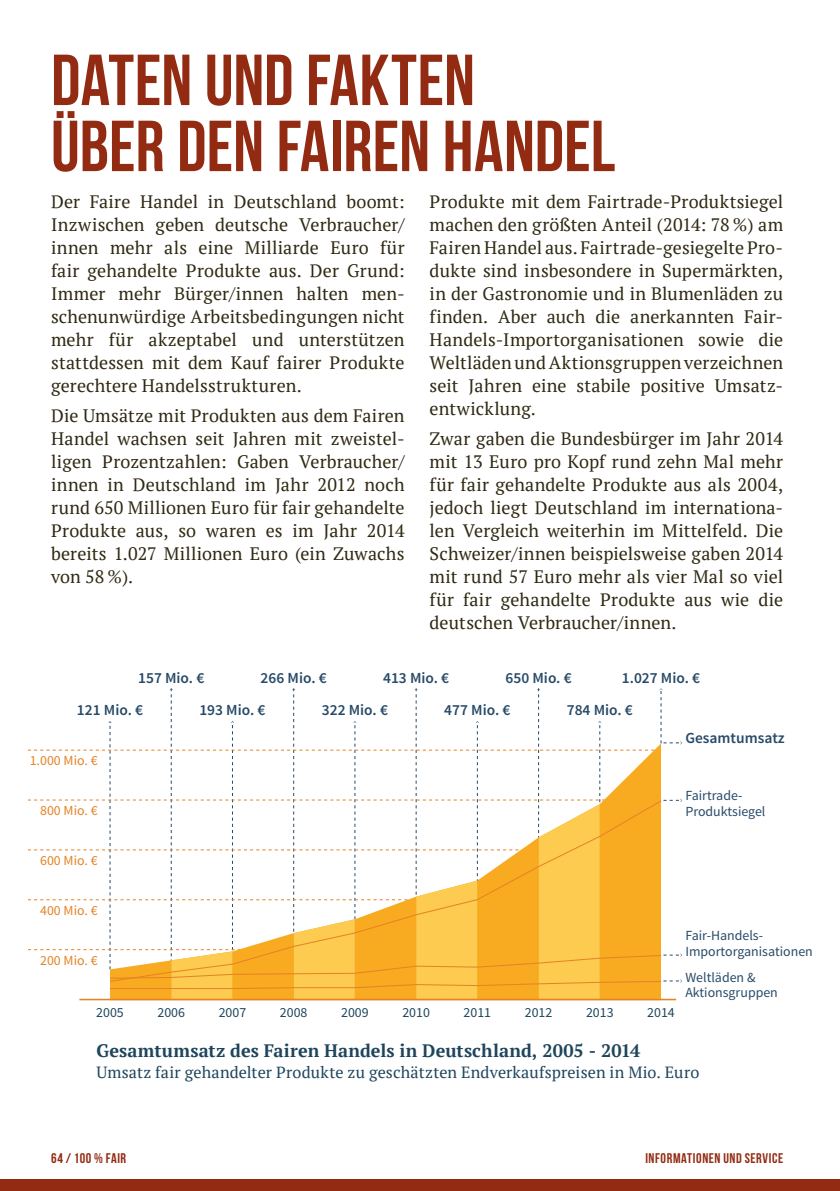
<style>
.page{position:relative;width:840px;height:1191px;background:#fff}
.page>*{position:absolute;margin:0;border:0;box-sizing:border-box;transform-origin:0 0}
.t1{font:72px/66px "Bebas Neue";color:#922b12}
.t2{font:18px/23px "PT Serif";letter-spacing:.005em;color:#2f2912;text-align:justify}
.t3{font:700 18px "PT Serif";letter-spacing:.01em;color:#1e455c}
.t4{font:16.2px "PT Serif";letter-spacing:.005em;color:#1e455c}
.t5{font:600 15.4px/32.4px "Source Sans Pro";color:#274a68}
.t6{font:14px "Bebas Neue";letter-spacing:.04em;color:#922b12}
.t7{font:13.8px/15.4px "Source Sans Pro";color:#274a68}
.t8{font:13.8px "Source Sans Pro";color:#e48225}
.t9{font:13.8px "Source Sans Pro";color:#1e465d}
</style>
<div class="page">
<div style="left:0;top:1179px;width:839px;height:12px;background:#922b12"></div>
<svg style="left:28px;top:688px;width:653px;height:312px"></svg>
<h1 class="t1" style="left:51px;top:46px;width:565px">DATEN UND FAKTEN<br>ÜBER DEN FAIREN HANDEL</h1>
<p class="t2" style="left:51px;top:190px;width:355px">Der Faire Handel in Deutschland boomt:<br>Inzwischen geben deutsche Verbraucher/ innen mehr als eine Milliarde Euro für fair gehandelte Produkte aus. Der Grund:<br>Immer mehr Bürger/innen halten men&shy;schenunwürdige Arbeitsbedingungen nicht mehr für akzeptabel und unterstützen stattdessen mit dem Kauf fairer Produkte gerechtere Handelsstrukturen.</p>
<p class="t2" style="left:51px;top:403px;width:355px">Die Umsätze mit Produkten aus dem Fairen Handel wachsen seit Jahren mit zweistel&shy;ligen Prozentzahlen: Gaben Verbraucher/ innen in Deutschland im Jahr 2012 noch rund 650 Millionen Euro für fair gehandelte Produkte aus, so waren es im Jahr 2014 bereits 1.027 Millionen Euro (ein Zuwachs von 58 %).</p>
<p class="t2" style="left:429px;top:190px;width:355px">Produkte mit dem Fairtrade-Produktsiegel machen den größten Anteil (2014: 78 %) am Fairen Handel aus. Fairtrade-gesiegelte Pro&shy;dukte sind insbesondere in Supermärkten, in der Gastronomie und in Blumenläden zu finden. Aber auch die anerkannten Fair-Handels-Importorganisationen sowie die Weltläden und Aktionsgruppen verzeichnen seit Jahren eine stabile positive Umsatz&shy;entwicklung.</p>
<p class="t2" style="left:429px;top:427px;width:355px">Zwar gaben die Bundesbürger im Jahr 2014 mit 13 Euro pro Kopf rund zehn Mal mehr für fair gehandelte Produkte aus als 2004, jedoch liegt Deutschland im internationa&shy;len Vergleich weiterhin im Mittelfeld. Die Schweizer/innen beispielsweise gaben 2014 mit rund 57 Euro mehr als vier Mal so viel für fair gehandelte Produkte aus wie die deutschen Verbraucher/innen.</p>
<p class="t5" style="left:77px;top:662px;width:129px;text-indent:61px">157 Mio. €<br>121 Mio. €</p>
<p class="t5" style="left:199px;top:662px;width:129px;text-indent:61px">266 Mio. €<br>193 Mio. €</p>
<p class="t5" style="left:322px;top:662px;width:129px;text-indent:61px">413 Mio. €<br>322 Mio. €</p>
<p class="t5" style="left:444px;top:662px;width:129px;text-indent:61px">650 Mio. €<br>477 Mio. €</p>
<p class="t5" style="left:566px;top:662px;width:135px;text-indent:55px">1.027 Mio. €<br>784 Mio. €</p>
<p class="t8" style="left:30px;top:752px;width:69px">1.000 Mio. €</p>
<p class="t8" style="left:40px;top:802px;width:59px">800 Mio. €</p>
<p class="t8" style="left:40px;top:852px;width:59px">600 Mio. €</p>
<p class="t5" style="left:685px;top:722px;width:101px">Gesamtumsatz</p>
<p class="t7" style="left:685px;top:788px;width:81px">Fairtrade-<br>Produktsiegel</p>
<p class="t8" style="left:40px;top:901px;width:59px">400 Mio. €</p>
<p class="t8" style="left:40px;top:951px;width:59px">200 Mio. €</p>
<p class="t9" style="left:96px;top:1004px;width:29px">2005</p>
<p class="t9" style="left:157px;top:1004px;width:29px">2006</p>
<p class="t9" style="left:218px;top:1004px;width:29px">2007</p>
<p class="t9" style="left:280px;top:1004px;width:29px">2008</p>
<p class="t9" style="left:341px;top:1004px;width:29px">2009</p>
<p class="t9" style="left:402px;top:1004px;width:29px">2010</p>
<p class="t9" style="left:463px;top:1004px;width:29px">2011</p>
<p class="t9" style="left:524px;top:1004px;width:29px">2012</p>
<p class="t9" style="left:585px;top:1004px;width:29px">2013</p>
<p class="t9" style="left:647px;top:1004px;width:29px">2014</p>
<p class="t7" style="left:685px;top:928px;width:129px">Fair-Handels-<br>Importorganisationen</p>
<p class="t7" style="left:685px;top:970px;width:94px">Weltläden &amp;<br>Aktionsgruppen</p>
<p class="t3" style="left:96px;top:1038px;width:545px">Gesamtumsatz des Fairen Handels in Deutschland, 2005 - 2014</p>
<p class="t4" style="left:96px;top:1062px;width:604px">Umsatz fair gehandelter Produkte zu geschätzten Endverkaufspreisen in Mio. Euro</p>
<p class="t6" style="left:51px;top:1150px;width:77px">64 / 100 % FAIR</p>
<p class="t6" style="left:645px;top:1150px;width:139px">INFORMATIONEN UND SERVICE</p>
</div>
